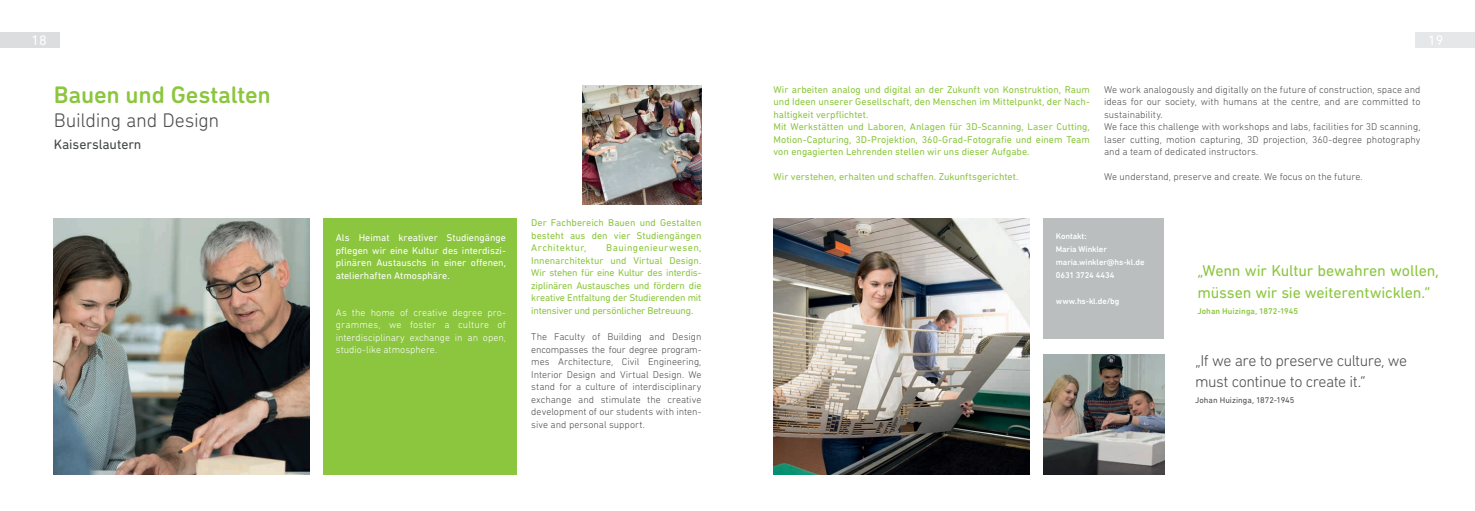
<style>
.page{position:relative;width:1475px;height:511px;background:#fff}
.page>*{position:absolute;margin:0;border:0;box-sizing:border-box;transform-origin:0 0}
.t1{font:500 24.3px "DIN Next Rounded LT Pro";letter-spacing:-.01em;color:#8bc63e}
.t2{font:300 20px "DIN Next Rounded LT Pro";letter-spacing:-.015em;color:#4b4c4d}
.t3{font:16px/21.5px "DIN Next Rounded LT Pro";letter-spacing:-.01em;color:#8bc63e}
.t4{font:300 16px/21.4px "DIN Next Rounded LT Pro";letter-spacing:-.03em;color:#4b4c4d}
.t5{font:14px "DIN Next Rounded LT Pro";color:#fff}
.t6{font:13.9px "DIN Next Rounded LT Pro";letter-spacing:-.01em;color:#3f4545}
.t7{font:10px/12.5px "DIN Next Rounded LT Pro";color:#8bc63e;text-align:justify}
.t8{font:300 10px/12.5px "DIN Next Rounded LT Pro";color:#4b4c4d}
.t9{font:10px/12.5px "DIN Next Rounded LT Pro";color:#fff;text-align:justify}
.t10{font:300 10px/12.5px "DIN Next Rounded LT Pro";color:#fff;text-align:justify}
.t11{font:500 8.6px/12.8px "DIN Next Rounded LT Pro";letter-spacing:-.01em;color:#fff}
.t12{font:500 8.5px "DIN Next Rounded LT Pro";letter-spacing:.005em;color:#8bc63e}
.t13{font:8.5px "DIN Next Rounded LT Pro";letter-spacing:.005em;color:#4b4c4d}
</style>
<div class="page">
<div style="left:0;top:32px;width:60px;height:15px;background:#dcdddf"></div>
<div style="left:1414px;top:32px;width:60px;height:15px;background:#e6e7e9"></div>
<img style="left:773px;top:218px;width:256px;height:255px">
<img style="left:1043px;top:354px;width:120px;height:120px">
<div style="left:1043px;top:218px;width:120px;height:121px;background:#bbbebe"></div>
<img style="left:582px;top:85px;width:119px;height:119px">
<div style="left:324px;top:218px;width:192px;height:256px;background:#8bc63e"></div>
<img style="left:54px;top:218px;width:255px;height:255px">
<h3 class="t5" style="left:32px;top:32px;width:17px">18</h3>
<h3 class="t5" style="left:1427px;top:32px;width:17px">19</h3>
<h1 class="t1" style="left:54px;top:81px;width:218px">Bauen und Gestalten</h1>
<h2 class="t2" style="left:54px;top:109px;width:167px">Building and Design</h2>
<h3 class="t6" style="left:54px;top:137px;width:89px">Kaiserslautern</h3>
<p class="t9" style="left:336px;top:231px;width:172px">Als Heimat kreativer Studiengänge pflegen wir eine Kultur des interdiszi&shy;plinären Austauschs in einer offenen, atelierhaften Atmosphäre.</p>
<p class="t10" style="left:336px;top:305px;width:172px">As the home of creative degree pro&shy;grammes, we foster a culture of interdisciplinary exchange in an open, studio-like atmosphere.</p>
<p class="t7" style="left:531px;top:216px;width:172px">Der Fachbereich Bauen und Gestalten besteht aus den vier Studiengängen Architektur,</p>
<p class="t7" style="left:531px;top:241px;width:172px;text-indent:75px">Bauingenieurwesen, Innenarchitektur und Virtual Design.<br>Wir stehen für eine Kultur des interdis&shy;ziplinären Austausches und fördern die kreative Entfaltung der Studierenden mit intensiver und persönlicher Betreuung.</p>
<p class="t8" style="left:531px;top:330px;width:172px;text-align:justify">The Faculty of Building and Design encompasses the four degree program&shy;mes Architecture, Civil Engineering, Interior Design and Virtual Design. We stand for a culture of interdisciplinary exchange and stimulate the creative development of our students with inten&shy;sive and personal support.</p>
<p class="t7" style="left:773px;top:83px;width:318px;text-align:left">Wir arbeiten analog und digital an der Zukunft von Konstruktion, Raum und Ideen unserer Gesellschaft, den Menschen im Mittelpunkt, der Nach&shy;haltigkeit verpflichtet.<br>Mit Werkstätten und Laboren, Anlagen für 3D-Scanning, Laser Cutting, Motion-Capturing, 3D-Projektion, 360-Grad-Fotografie und einem Team von engagierten Lehrenden stellen wir uns dieser Aufgabe.</p>
<p class="t7" style="left:773px;top:170px;width:246px">Wir verstehen, erhalten und schaffen. Zukunftsgerichtet.</p>
<p class="t8" style="left:1103px;top:83px;width:318px">We work analogously and digitally on the future of construction, space and ideas for our society, with humans at the centre, and are committed to sustainability.<br>We face this challenge with workshops and labs, facilities for 3D scanning, laser cutting, motion capturing, 3D projection, 360-degree photography and a team of dedicated instructors.</p>
<p class="t8" style="left:1103px;top:170px;width:260px">We understand, preserve and create. We focus on the future.</p>
<p class="t11" style="left:1055px;top:230px;width:90px">Kontakt:<br>Maria Winkler maria.winkler@hs-kl.de<br>0631 3724 4434</p>
<p class="t11" style="left:1055px;top:294px;width:65px">www.hs-kl.de/bg</p>
<h3 class="t3" style="left:1197px;top:259px;width:243px">„Wenn wir Kultur bewahren wollen, müssen wir sie weiterentwicklen.“</h3>
<p class="t12" style="left:1197px;top:305px;width:102px">Johan Huizinga, 1872-1945</p>
<h3 class="t4" style="left:1194px;top:349px;width:214px">„If we are to preserve culture, we must continue to create it.“</h3>
<p class="t13" style="left:1194px;top:395px;width:101px">Johan Huizinga, 1872-1945</p>
</div>
